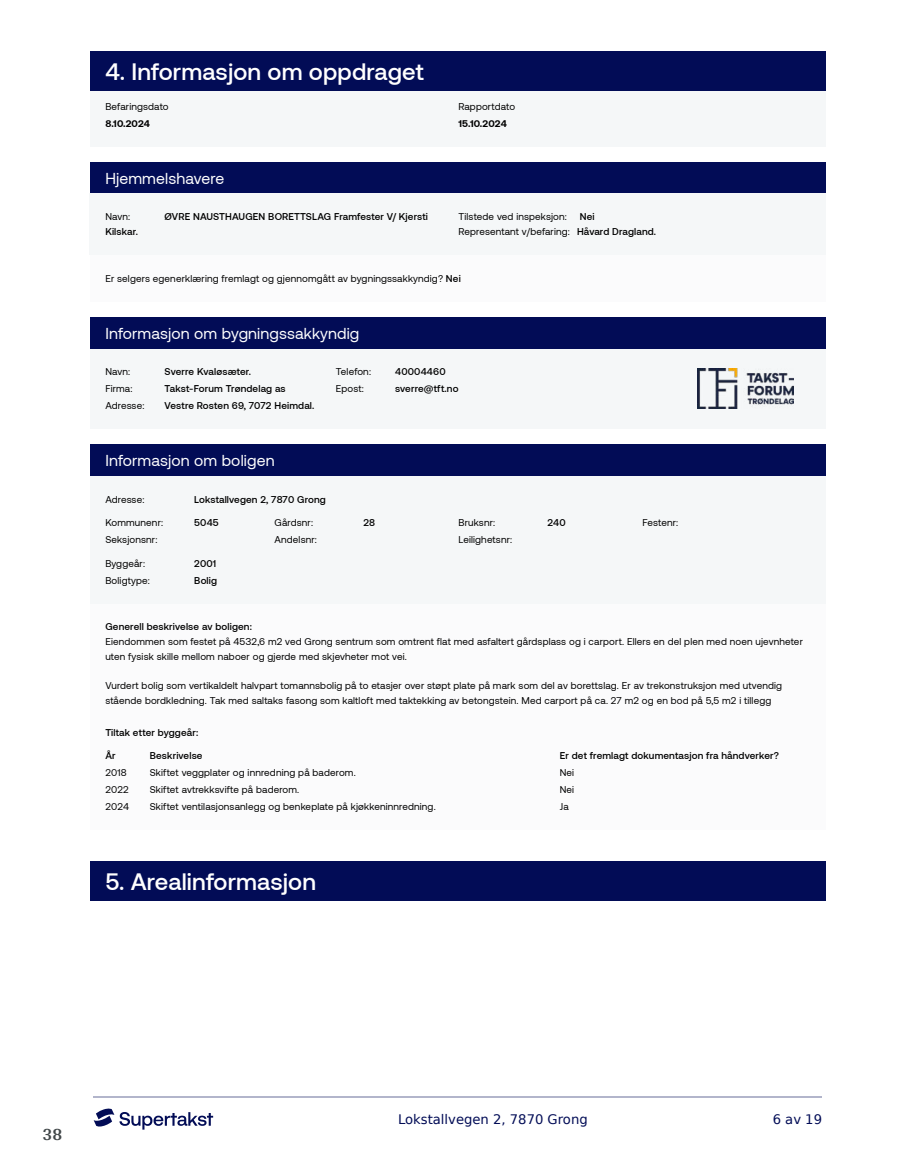
<style>
.page{position:relative;width:915px;height:1172px;background:#fff}
.page>*{position:absolute;margin:0;border:0;box-sizing:border-box;transform-origin:0 0}
.t1{font:500 23.7px "Aeonik";letter-spacing:.005em;color:#fff}
.t2{font:700 18px "Arya";color:#414749}
.t3{font:15.75px "Aeonik";letter-spacing:.01em;color:#fff}
.t4{font:13.2px "DejaVu Sans";color:#020c56}
.t5{font:9.9px/14.9px "Aeonik";letter-spacing:.015em;color:#000}
.t6{font:500 9.9px "Aeonik";letter-spacing:.015em;color:#000}
.t7{font:700 9.9px "Aeonik";letter-spacing:.015em;color:#000}
.s1{font-weight:500}
</style>
<div class="page">
<hr style="left:93px;top:1097px;width:728px;height:1px;background:#b2b5cb">
<svg style="left:94px;top:1108px;width:119px;height:21px"></svg>
<div style="left:89px;top:52px;width:736px;height:39px;background:#020c56"></div>
<div style="left:89px;top:91px;width:736px;height:55px;background:#f5f7f8"></div>
<div style="left:89px;top:162px;width:736px;height:32px;background:#020c56"></div>
<div style="left:89px;top:194px;width:369px;height:61px;background:#f5f7f8"></div>
<div style="left:458px;top:194px;width:367px;height:61px;background:#f5f7f8"></div>
<div style="left:89px;top:255px;width:736px;height:46px;background:#f5f7f8"></div>
<div style="left:89px;top:317px;width:736px;height:32px;background:#020c56"></div>
<div style="left:89px;top:444px;width:736px;height:32px;background:#020c56"></div>
<div style="left:89px;top:476px;width:736px;height:127px;background:#f5f7f8"></div>
<div style="left:89px;top:603px;width:736px;height:226px;background:#f5f7f8"></div>
<div style="left:89px;top:861px;width:736px;height:39px;background:#020c56"></div>
<div style="left:89px;top:349px;width:491px;height:80px;background:#f5f7f8"></div>
<div style="left:580px;top:349px;width:245px;height:80px;background:#f5f7f8"></div>
<img style="left:697px;top:368px;width:96px;height:41px">
<h1 class="t1" style="left:105px;top:59px;width:320px">4. Informasjon om oppdraget</h1>
<p class="t5" style="left:105px;top:99px;width:65px">Befaringsdato</p>
<p class="t5" style="left:458px;top:99px;width:58px">Rapportdato</p>
<p class="t7" style="left:105px;top:117px;width:46px">8.10.2024</p>
<p class="t7" style="left:458px;top:117px;width:50px">15.10.2024</p>
<h3 class="t3" style="left:105px;top:170px;width:120px">Hjemmelshavere</h3>
<p class="t5" style="left:105px;top:210px;width:26px">Navn:</p>
<p class="t6" style="left:164px;top:211px;width:265px">ØVRE NAUSTHAUGEN BORETTSLAG Framfester V/ Kjersti</p>
<p class="t6" style="left:105px;top:226px;width:34px">Kilskar.</p>
<p class="t5" style="left:458px;top:210px;width:199px;text-indent:121px"><span class="s1">Nei<br></span>Representant v/befaring: <span class="s1">Håvard Dragland.</span></p>
<p class="t5" style="left:105px;top:271px;width:357px">Er selgers egenerklæring fremlagt og gjennomgått av bygningssakkyndig? <span class="s1">Nei</span></p>
<p class="t5" style="left:458px;top:210px;width:110px">Tilstede ved inspeksjon:</p>
<h3 class="t3" style="left:105px;top:325px;width:255px">Informasjon om bygningssakkyndig</h3>
<p class="t5" style="left:105px;top:365px;width:26px">Navn:</p>
<p class="t6" style="left:164px;top:366px;width:88px">Sverre Kvaløsæter.</p>
<p class="t5" style="left:336px;top:365px;width:37px">Telefon:</p>
<p class="t6" style="left:395px;top:366px;width:52px">40004460</p>
<p class="t5" style="left:105px;top:381px;width:29px">Firma:</p>
<p class="t6" style="left:164px;top:383px;width:123px">Takst-Forum Trøndelag as</p>
<p class="t5" style="left:336px;top:381px;width:29px">Epost:</p>
<p class="t6" style="left:395px;top:383px;width:65px">sverre@tft.no</p>
<p class="t5" style="left:105px;top:398px;width:41px">Adresse:</p>
<p class="t6" style="left:164px;top:400px;width:151px">Vestre Rosten 69, 7072 Heimdal.</p>
<h3 class="t3" style="left:105px;top:452px;width:171px">Informasjon om boligen</h3>
<p class="t5" style="left:105px;top:492px;width:41px">Adresse:</p>
<p class="t6" style="left:194px;top:494px;width:133px">Lokstallvegen 2, 7870 Grong</p>
<p class="t5" style="left:105px;top:516px;width:59px">Kommunenr:</p>
<p class="t6" style="left:194px;top:517px;width:26px">5045</p>
<p class="t5" style="left:274px;top:516px;width:40px">Gårdsnr:</p>
<p class="t6" style="left:363px;top:517px;width:13px">28</p>
<p class="t5" style="left:458px;top:516px;width:38px">Bruksnr:</p>
<p class="t6" style="left:547px;top:517px;width:20px">240</p>
<p class="t5" style="left:642px;top:516px;width:37px">Festenr:</p>
<p class="t5" style="left:105px;top:532px;width:54px">Seksjonsnr:</p>
<p class="t5" style="left:274px;top:532px;width:44px">Andelsnr:</p>
<p class="t5" style="left:458px;top:532px;width:55px">Leilighetsnr:</p>
<p class="t5" style="left:105px;top:556px;width:41px">Byggeår:</p>
<p class="t6" style="left:194px;top:558px;width:24px">2001</p>
<p class="t5" style="left:105px;top:573px;width:46px">Boligtype:</p>
<p class="t6" style="left:194px;top:575px;width:24px">Bolig</p>
<p class="t6" style="left:105px;top:621px;width:148px">Generell beskrivelse av boligen:</p>
<p class="t5" style="left:105px;top:634px;width:699px">Eiendommen som festet på 4532,6 m2 ved Grong sentrum som omtrent flat med asfaltert gårdsplass og i carport. Ellers en del plen med noen ujevnheter uten fysisk skille mellom naboer og gjerde med skjevheter mot vei.</p>
<p class="t5" style="left:105px;top:678px;width:678px">Vurdert bolig som vertikaldelt halvpart tomannsbolig på to etasjer over støpt plate på mark som del av borettslag. Er av trekonstruksjon med utvendig stående bordkledning. Tak med saltaks fasong som kaltloft med taktekking av betongstein. Med carport på ca. 27 m2 og en bod på 5,5 m2 i tillegg</p>
<p class="t6" style="left:105px;top:727px;width:94px">Tiltak etter byggeår:</p>
<p class="t6" style="left:105px;top:750px;width:12px">År</p>
<p class="t6" style="left:150px;top:750px;width:54px">Beskrivelse</p>
<p class="t6" style="left:559px;top:750px;width:221px">Er det fremlagt dokumentasjon fra håndverker?</p>
<p class="t5" style="left:105px;top:765px;width:23px">2018</p>
<p class="t5" style="left:150px;top:765px;width:207px">Skiftet veggplater og innredning på baderom.</p>
<p class="t5" style="left:559px;top:765px;width:16px">Nei</p>
<p class="t5" style="left:105px;top:782px;width:25px">2022</p>
<p class="t5" style="left:150px;top:782px;width:151px">Skiftet avtrekksvifte på baderom.</p>
<p class="t5" style="left:559px;top:782px;width:16px">Nei</p>
<p class="t5" style="left:105px;top:799px;width:25px">2024</p>
<p class="t5" style="left:150px;top:799px;width:287px">Skiftet ventilasjonsanlegg og benkeplate på kjøkkeninnredning.</p>
<p class="t5" style="left:559px;top:799px;width:10px">Ja</p>
<h1 class="t1" style="left:105px;top:868px;width:212px">5. Arealinformasjon</h1>
<h2 class="t2" style="left:43px;top:1123px;width:21px">38</h2>
<h3 class="t4" style="left:398px;top:1108px;width:191px">Lokstallvegen 2, 7870 Grong</h3>
<h3 class="t4" style="left:772px;top:1108px;width:51px">6 av 19</h3>
</div>
